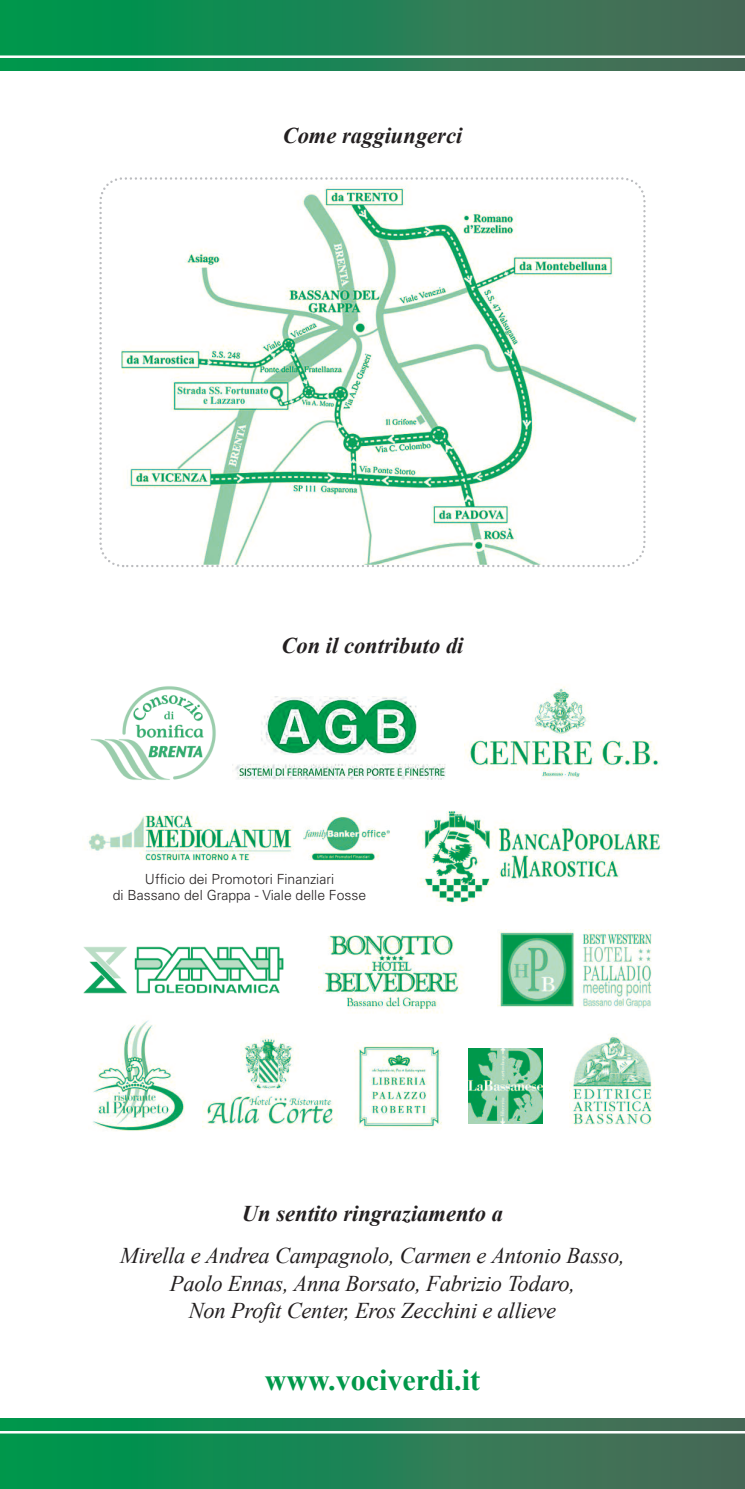
<style>
.page{position:relative;width:745px;height:1489px;background:#fff}
.page>*{position:absolute;margin:0;border:0;box-sizing:border-box;transform-origin:0 0}
.t1{font:700 30px "Times New Roman";color:#00984a}
.t2{font:italic 22.5px/27.5px "Times New Roman";letter-spacing:-.01em;color:#231f20;text-align:center}
.t3{font:italic 700 22.5px "Times New Roman";color:#231f20}
.t4{font:300 14px/15px "Univers";color:#231f20;text-align:center}
</style>
<div class="page">
<img style="left:744px;top:58px;width:1px;height:13px">
<img style="left:0;top:1418px;width:744px;height:70px">
<img style="left:0;top:0;width:744px;height:71px">
<hr style="left:0;top:55px;width:744px;height:3px;background:#fff">
<hr style="left:0;top:1430px;width:744px;height:3px;background:#fff">
<img style="left:83px;top:946px;width:201px;height:48px">
<img style="left:464px;top:686px;width:195px;height:94px">
<img style="left:318px;top:935px;width:145px;height:78px">
<img style="left:497px;top:929px;width:155px;height:79px">
<img style="left:419px;top:810px;width:242px;height:95px">
<img style="left:90px;top:686px;width:126px;height:94px">
<img style="left:235px;top:696px;width:211px;height:83px">
<img style="left:88px;top:811px;width:302px;height:50px">
<img style="left:93px;top:1020px;width:92px;height:111px">
<img style="left:202px;top:1033px;width:135px;height:96px">
<img style="left:569px;top:1036px;width:85px;height:91px">
<img style="left:354px;top:1043px;width:88px;height:87px">
<img style="left:468px;top:1048px;width:74px;height:75px">
<svg style="left:99px;top:177px;width:547px;height:390px"></svg>
<img style="left:113px;top:181px;width:529px;height:383px">
<p class="t3" style="left:282px;top:123px;width:181px">Come raggiungerci</p>
<p class="t3" style="left:281px;top:633px;width:184px">Con il contributo di</p>
<p class="t4" style="left:113px;top:873px;width:255px">Ufficio dei Promotori Finanziari<br>di Bassano del Grappa - Viale delle Fosse</p>
<p class="t3" style="left:242px;top:1200px;width:262px">Un sentito ringraziamento a</p>
<p class="t2" style="left:120px;top:1241px;width:506px">Mirella e Andrea campagnolo, carmen e Antonio Basso,<br>Paolo ennas, Anna Borsato, Fabrizio todaro,<br>non Profit center, eros zecchini e allieve</p>
<h1 class="t1" style="left:265px;top:1363px;width:216px">www.vociverdi.it</h1>
</div>
